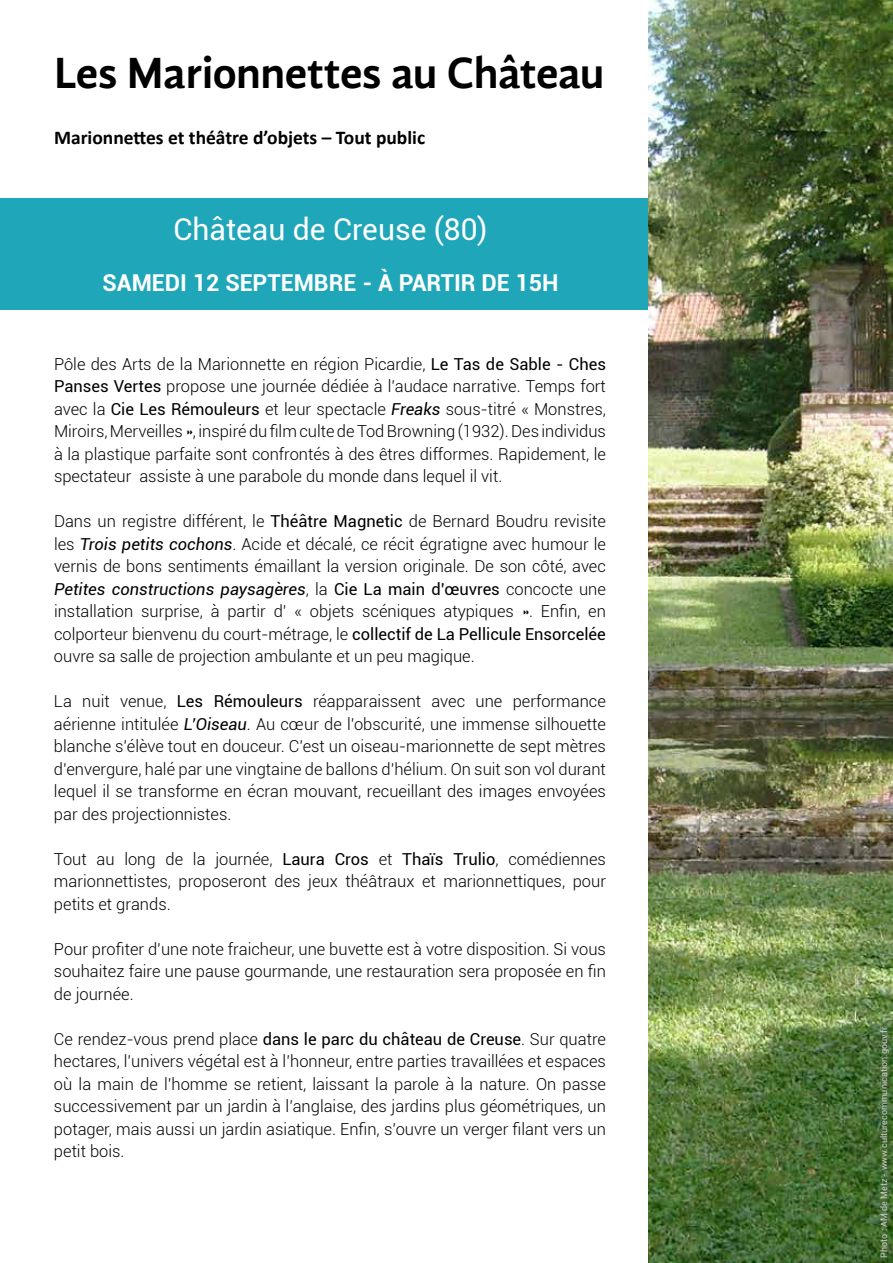
<style>
.page{position:relative;width:893px;height:1263px;background:#fff}
.page>*{position:absolute;margin:0;border:0;box-sizing:border-box;transform-origin:0 0}
.t1{font:700 45px "Gandhi Sans";letter-spacing:-.01em;color:#000}
.t2{font:30px "Roboto";color:#fff}
.t3{font:700 23.25px "Roboto";color:#fff}
.t4{font:700 19.5px "Calibri";color:#000}
.t5{font:300 16.5px/22.5px "Roboto";color:#000;text-align:justify}
.t6{font:9px "Roboto";color:#cbcbcb}
.s1{font-weight:400}
.s2{font-weight:400;font-style:italic}
</style>
<div class="page">
<div style="left:0;top:198px;width:648px;height:112px;background:#1fa6b9"></div>
<img style="left:648px;top:0;width:245px;height:1263px">
<h1 class="t1" style="left:54px;top:47px;width:552px">Les Marionnettes au Château</h1>
<p class="t4" style="left:54px;top:126px;width:373px">Marionnettes et théâtre d’objets – Tout public</p>
<h2 class="t2" style="left:174px;top:208px;width:316px">Château de Creuse (80)</h2>
<h3 class="t3" style="left:102px;top:266px;width:458px">SAMEDI 12 SEPTEMBRE - À PARTIR DE 15H</h3>
<p class="t5" style="left:54px;top:352px;width:553px">Pôle des Arts de la Marionnette en région Picardie, <span class="s1">Le Tas de Sable - Ches Panses Vertes</span> propose une journée dédiée à l’audace narrative. Temps fort avec la <span class="s1">Cie Les Rémouleurs</span> et leur spectacle <span class="s2">Freaks</span> sous-titré « Monstres, Miroirs, Merveilles », inspiré du film culte de Tod Browning (1932). Des individus à la plastique parfaite sont confrontés à des êtres difformes. Rapidement, le spectateur assiste à une parabole du monde dans lequel il vit.</p>
<p class="t5" style="left:54px;top:509px;width:553px">Dans un registre différent, le <span class="s1">Théâtre Magnetic</span> de Bernard Boudru revisite les <span class="s2">Trois petits cochons</span>. Acide et décalé, ce récit égratigne avec humour le vernis de bons sentiments émaillant la version originale. De son côté, avec <span class="s2">Petites constructions paysagères</span>, la <span class="s1">Cie La main d’œuvres</span> concocte une installation surprise, à partir d’ « objets scéniques atypiques ». Enfin, en colporteur bienvenu du court-métrage, le <span class="s1">collectif de La Pellicule Ensorcelée </span>ouvre sa salle de projection ambulante et un peu magique.</p>
<p class="t5" style="left:54px;top:689px;width:553px">La nuit venue, <span class="s1">Les Rémouleurs</span> réapparaissent avec une performance aérienne intitulée <span class="s2">L’Oiseau</span>. Au cœur de l’obscurité, une immense silhouette blanche s’élève tout en douceur. C’est un oiseau-marionnette de sept mètres d’envergure, halé par une vingtaine de ballons d’hélium. On suit son vol durant lequel il se transforme en écran mouvant, recueillant des images envoyées par des projectionnistes.</p>
<p class="t5" style="left:54px;top:847px;width:553px">Tout au long de la journée, <span class="s1">Laura Cros</span> et <span class="s1">Thaïs Trulio</span>, comédiennes marionnettistes, proposeront des jeux théâtraux et marionnettiques, pour petits et grands.</p>
<p class="t5" style="left:54px;top:937px;width:553px">Pour profiter d’une note fraicheur, une buvette est à votre disposition. Si vous souhaitez faire une pause gourmande, une restauration sera proposée en fin de journée.</p>
<p class="t5" style="left:54px;top:1027px;width:553px">Ce rendez-vous prend place <span class="s1">dans le parc du château de Creuse</span>. Sur quatre hectares, l’univers végétal est à l’honneur, entre parties travaillées et espaces où la main de l’homme se retient, laissant la parole à la nature. On passe successivement par un jardin à l’anglaise, des jardins plus géométriques, un potager, mais aussi un jardin asiatique. Enfin, s’ouvre un verger filant vers un petit bois.</p>
<p class="t6" style="left:878px;top:1258px;width:233px;rotate:-90deg">Photo : AM de Metz - www.culturecommunication.gouv.fr</p>
</div>
